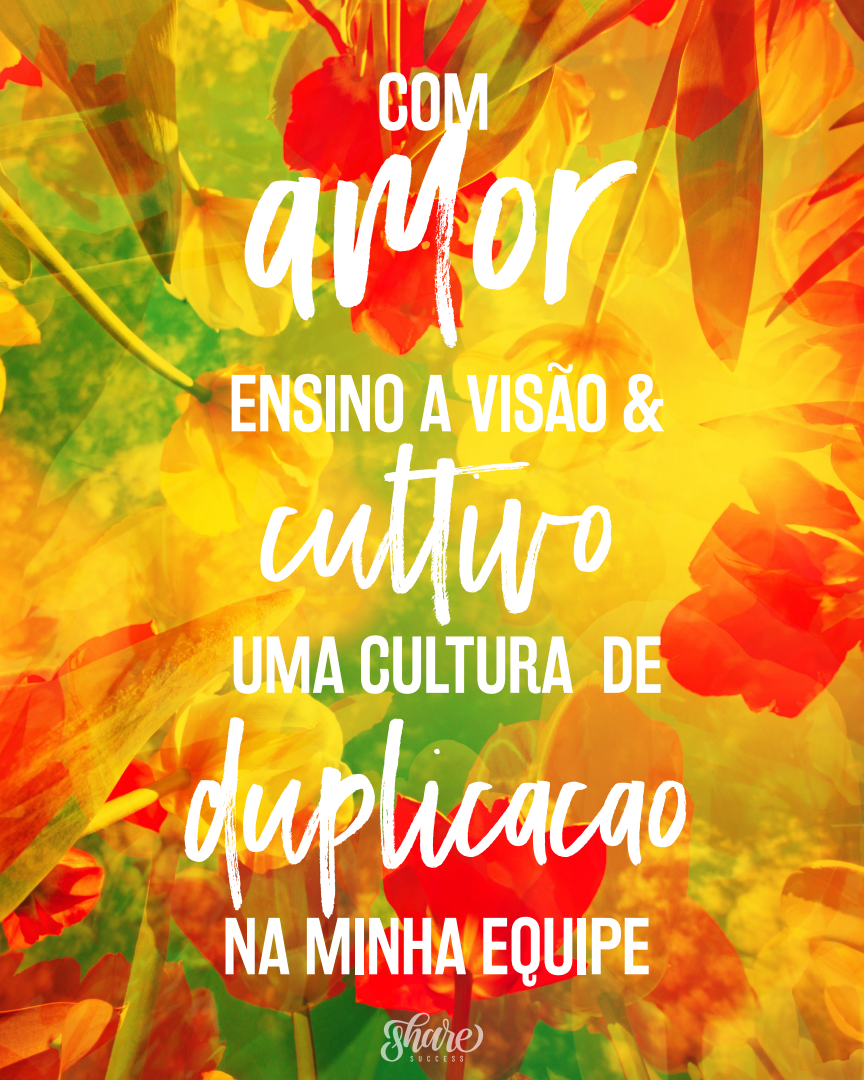
<style>
.page{position:relative;width:864px;height:1080px;background:#fff}
.page>*{position:absolute;margin:0;border:0;box-sizing:border-box;transform-origin:0 0}
.t1{font:306px "Black Diamond";color:#fff}
.t2{font:180.9px "Black Diamond";color:#fff}
.t3{font:71.1px "Rakesly Rg";color:#fff}
</style>
<div class="page">
<img style="left:0;top:0;width:864px;height:1080px">
<img style="left:381px;top:1013px;width:102px;height:49px">
<p class="t3" style="left:377px;top:60px;width:114px">COM</p>
<p class="t1" style="left:263px;top:12px;width:376px">amor</p>
<p class="t3" style="left:229px;top:361px;width:437px">ENSINO A VISÃO &amp;</p>
<h2 class="t2" style="left:272px;top:408px;width:352px">cultivo</h2>
<p class="t3" style="left:231px;top:623px;width:433px">UMA CULTURA DE</p>
<h2 class="t2" style="left:197px;top:683px;width:501px">duplicacao</h2>
<p class="t3" style="left:223px;top:904px;width:429px">NA MINHA EQUIPE</p>
</div>
